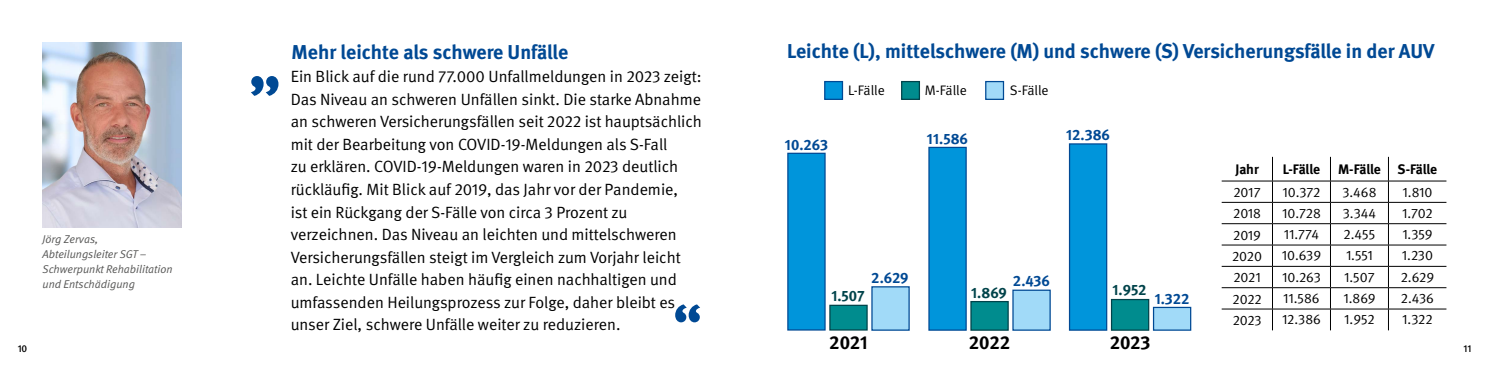
<style>
.page{position:relative;width:1489px;height:373px;background:#fff}
.page>*{position:absolute;margin:0;border:0;box-sizing:border-box;transform-origin:0 0}
.t1{font:700 65.88px "DGUV Meta";color:#004994}
.t2{font:700 59.62px "DGUV Meta";color:#004994}
.Überschrift_4{font:700 20px "DGUV Meta";color:#004994}
.t3{font:700 18.75px "DGUV Meta";color:#000}
.Zitat{font:16.25px/22.5px "DGUV Meta";color:#000}
.t4{font:700 15px "DGUV Meta";color:#004994}
.t5{font:700 15px "DGUV Meta";letter-spacing:-.005em;color:#00434a}
.Fließtext{font:13.75px "DGUV Meta";color:#000}
.Fließtext-2{font:700 13.75px "DGUV Meta";letter-spacing:-.01em;color:#000}
.BU{font:italic 11.25px/15px "DGUV Meta";color:#575756}
.t6{font:500 10px "DGUV Meta";color:#000}
</style>
<div class="page">
<img style="left:43px;top:43px;width:138px;height:183px">
<div style="left:787px;top:152px;width:38px;height:178px;background:#0095db;border:1px solid #004994"></div>
<div style="left:928px;top:146px;width:38px;height:184px;background:#0095db;border:1px solid #004994"></div>
<div style="left:1068px;top:143px;width:39px;height:187px;background:#0095db;border:1px solid #004994"></div>
<div style="left:829px;top:304px;width:38px;height:26px;background:#008c8e;border:1px solid #00434a"></div>
<div style="left:970px;top:300px;width:38px;height:30px;background:#008c8e;border:1px solid #00434a"></div>
<div style="left:1110px;top:298px;width:39px;height:32px;background:#008c8e;border:1px solid #00434a"></div>
<div style="left:871px;top:285px;width:38px;height:45px;background:#a1daf8"></div>
<div style="left:1012px;top:289px;width:38px;height:41px;background:#a1daf8;border:1px solid #004994"></div>
<div style="left:1152px;top:306px;width:39px;height:24px;background:#a1daf8;border:1px solid #004994"></div>
<div style="left:824px;top:81px;width:19px;height:19px;background:#0095db;border:1px solid #004994"></div>
<div style="left:985px;top:81px;width:19px;height:19px;background:#a1daf8;border:1px solid #004994"></div>
<div style="left:901px;top:81px;width:19px;height:19px;background:#008c8e;border:1px solid #00434a"></div>
<hr style="left:1221px;top:287px;width:51px;height:1px;background:#000">
<hr style="left:1272px;top:287px;width:58px;height:1px;background:#000">
<hr style="left:1330px;top:287px;width:58px;height:1px;background:#000">
<hr style="left:1388px;top:287px;width:58px;height:1px;background:#000">
<hr style="left:1221px;top:202px;width:51px;height:1px;background:#000">
<hr style="left:1272px;top:202px;width:58px;height:1px;background:#000">
<hr style="left:1330px;top:202px;width:58px;height:1px;background:#000">
<hr style="left:1388px;top:202px;width:58px;height:1px;background:#000">
<hr style="left:1221px;top:265px;width:51px;height:1px;background:#000">
<hr style="left:1272px;top:265px;width:58px;height:1px;background:#000">
<hr style="left:1330px;top:265px;width:58px;height:1px;background:#000">
<hr style="left:1388px;top:265px;width:58px;height:1px;background:#000">
<hr style="left:1221px;top:223px;width:51px;height:1px;background:#000">
<hr style="left:1272px;top:223px;width:58px;height:1px;background:#000">
<hr style="left:1330px;top:223px;width:58px;height:1px;background:#000">
<hr style="left:1388px;top:223px;width:58px;height:1px;background:#000">
<hr style="left:1221px;top:244px;width:51px;height:1px;background:#000">
<hr style="left:1272px;top:244px;width:58px;height:1px;background:#000">
<hr style="left:1330px;top:244px;width:58px;height:1px;background:#000">
<hr style="left:1388px;top:244px;width:58px;height:1px;background:#000">
<svg style="left:1271px;top:181px;width:1px;height:129px"></svg>
<hr style="left:1221px;top:180px;width:51px;height:1px;background:#000">
<hr style="left:1272px;top:180px;width:58px;height:1px;background:#000">
<hr style="left:1330px;top:180px;width:58px;height:1px;background:#000">
<hr style="left:1388px;top:180px;width:58px;height:1px;background:#000">
<hr style="left:1221px;top:308px;width:51px;height:1px;background:#000">
<hr style="left:1272px;top:308px;width:58px;height:1px;background:#000">
<hr style="left:1330px;top:308px;width:58px;height:1px;background:#000">
<hr style="left:1388px;top:308px;width:58px;height:1px;background:#000">
<svg style="left:1329px;top:180px;width:1px;height:130px"></svg>
<svg style="left:1387px;top:180px;width:1px;height:130px"></svg>
<p class="BU" style="left:43px;top:232px;width:132px">Jörg Zervas,<br>Abteilungsleiter SGT –<br>Schwerpunkt Rehabilitation und Entschädigung</p>
<h4 class="Überschrift_4" style="left:291px;top:40px;width:278px">Mehr leichte als schwere Unfälle</h4>
<h1 class="t1" style="left:249px;top:24px;width:33px">„</h1>
<p class="Zitat" style="left:291px;top:66px;width:412px">Ein Blick auf die rund 77.000 Unfallmeldungen in 2023 zeigt:<br>Das Niveau an schweren Unfällen sinkt. Die starke Abnahme an schweren Versicherungsfällen seit 2022 ist hauptsächlich mit der Bearbeitung von COVID-19-Meldungen als S-Fall<br>zu erklären. COVID-19-Meldungen waren in 2023 deutlich rückläufig. Mit Blick auf 2019, das Jahr vor der Pandemie,<br>ist ein Rückgang der S-Fälle von circa 3 Prozent zu verzeichnen. Das Niveau an leichten und mittelschweren Versicherungsfällen steigt im Vergleich zum Vorjahr leicht an. Leichte Unfälle haben häufig einen nachhaltigen und umfassenden Heilungsprozess zur Folge, daher bleibt es unser Ziel, schwere Unfälle weiter zu reduzieren.</p>
<h2 class="t2" style="left:673px;top:290px;width:30px">“</h2>
<h4 class="Überschrift_4" style="left:787px;top:39px;width:649px">Leichte (L), mittelschwere (M) und schwere (S) Versicherungsfälle in der AUV</h4>
<p class="Fließtext" style="left:848px;top:82px;width:38px">L-Fälle</p>
<p class="Fließtext" style="left:924px;top:82px;width:43px">M-Fälle</p>
<p class="Fließtext" style="left:1009px;top:82px;width:40px">S-Fälle</p>
<p class="t4" style="left:784px;top:135px;width:45px">10.263</p>
<p class="t4" style="left:926px;top:129px;width:43px">11.586</p>
<p class="t4" style="left:1066px;top:125px;width:45px">12.386</p>
<p class="t4" style="left:871px;top:268px;width:39px">2.629</p>
<p class="t4" style="left:1012px;top:271px;width:39px">2.436</p>
<p class="t5" style="left:971px;top:283px;width:37px">1.869</p>
<p class="t5" style="left:1112px;top:280px;width:36px">1.952</p>
<p class="t5" style="left:831px;top:286px;width:35px">1.507</p>
<p class="t4" style="left:1154px;top:289px;width:36px">1.322</p>
<p class="Fließtext-2" style="left:1235px;top:161px;width:25px">Jahr</p>
<p class="Fließtext-2" style="left:1282px;top:161px;width:39px">L-Fälle</p>
<p class="Fließtext-2" style="left:1337px;top:161px;width:44px">M-Fälle</p>
<p class="Fließtext-2" style="left:1397px;top:161px;width:41px">S-Fälle</p>
<p class="Fließtext" style="left:1233px;top:184px;width:29px">2017</p>
<p class="Fließtext" style="left:1282px;top:184px;width:39px">10.372</p>
<p class="Fließtext" style="left:1342px;top:184px;width:36px">3.468</p>
<p class="Fließtext" style="left:1402px;top:184px;width:31px">1.810</p>
<p class="Fließtext" style="left:1233px;top:205px;width:29px">2018</p>
<p class="Fließtext" style="left:1281px;top:205px;width:40px">10.728</p>
<p class="Fließtext" style="left:1342px;top:205px;width:35px">3.344</p>
<p class="Fließtext" style="left:1401px;top:205px;width:32px">1.702</p>
<p class="Fließtext" style="left:1233px;top:226px;width:29px">2019</p>
<p class="Fließtext" style="left:1283px;top:226px;width:37px">11.774</p>
<p class="Fließtext" style="left:1343px;top:226px;width:33px">2.455</p>
<p class="Fließtext" style="left:1402px;top:226px;width:32px">1.359</p>
<p class="Fließtext" style="left:1231px;top:248px;width:31px">2020</p>
<p class="Fließtext" style="left:1281px;top:247px;width:41px">10.639</p>
<p class="Fließtext" style="left:1345px;top:247px;width:28px">1.551</p>
<p class="Fließtext" style="left:1401px;top:247px;width:32px">1.230</p>
<p class="Fließtext" style="left:1233px;top:269px;width:29px">2021</p>
<p class="Fließtext" style="left:1281px;top:268px;width:40px">10.263</p>
<p class="Fließtext" style="left:1344px;top:268px;width:32px">1.507</p>
<p class="Fließtext" style="left:1400px;top:268px;width:35px">2.629</p>
<p class="Fließtext" style="left:1232px;top:290px;width:31px">2022</p>
<p class="Fließtext" style="left:1283px;top:290px;width:38px">11.586</p>
<p class="Fließtext" style="left:1343px;top:290px;width:34px">1.869</p>
<p class="Fließtext" style="left:1400px;top:290px;width:35px">2.436</p>
<p class="Fließtext" style="left:1232px;top:311px;width:30px">2023</p>
<p class="Fließtext" style="left:1281px;top:311px;width:40px">12.386</p>
<p class="Fließtext" style="left:1344px;top:311px;width:32px">1.952</p>
<p class="Fließtext" style="left:1402px;top:311px;width:32px">1.322</p>
<p class="t3" style="left:829px;top:331px;width:40px">2021</p>
<p class="t3" style="left:968px;top:331px;width:43px">2022</p>
<p class="t3" style="left:1109px;top:331px;width:42px">2023</p>
<p class="t6" style="left:18px;top:342px;width:11px">10</p>
<p class="t6" style="left:1463px;top:342px;width:9px">11</p>
</div>
